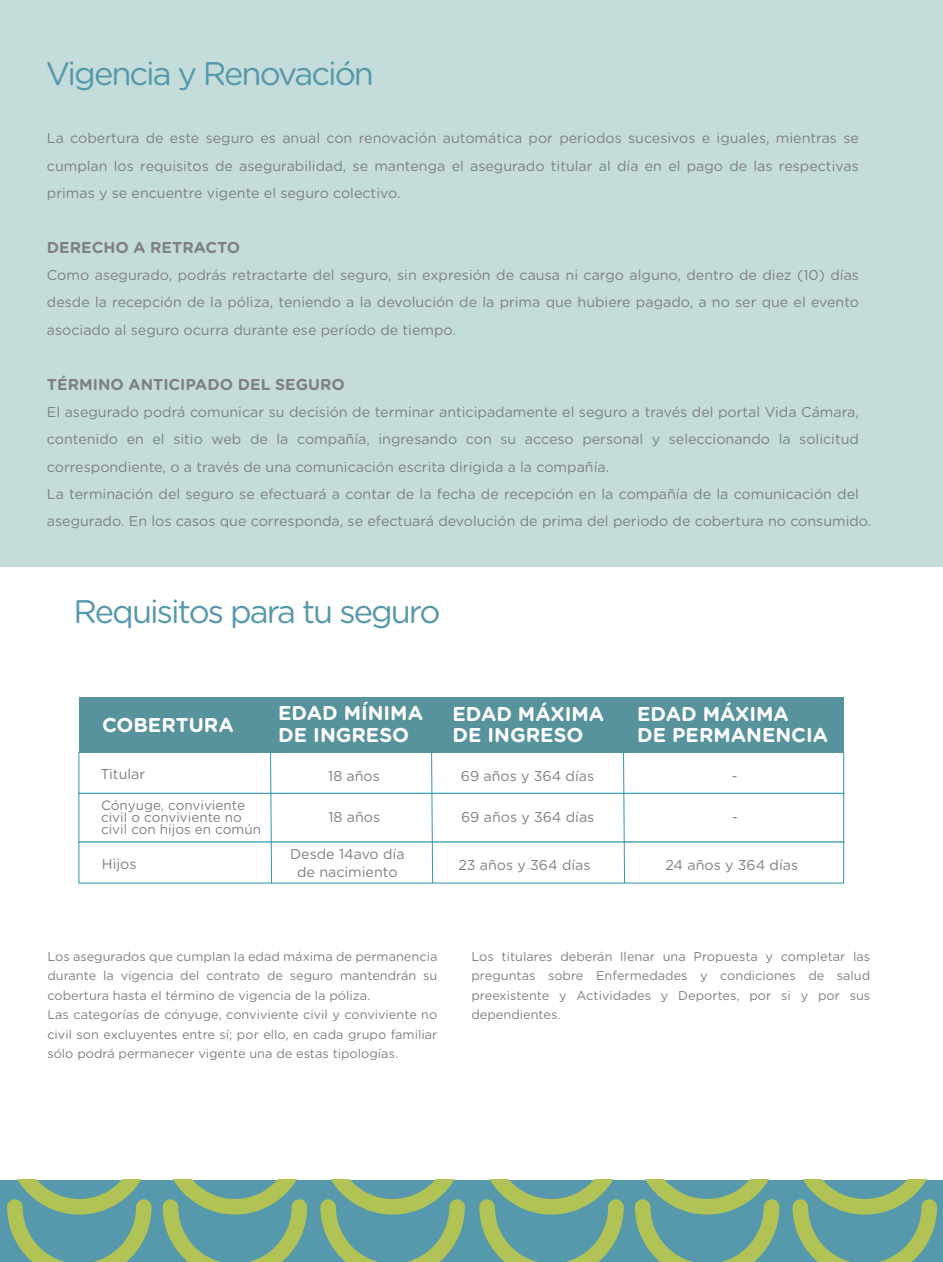
<style>
.page{position:relative;width:943px;height:1262px;background:#fff}
.page>*{position:absolute;margin:0;border:0;box-sizing:border-box;transform-origin:0 0}
.t1{font:32.62px "Gotham Rounded";letter-spacing:-.06em;color:#5698ac}
.t2{font:700 20.02px/21.1px "Gotham Rounded";color:#fff}
.t3{font:700 15.75px "Gotham Rounded";color:#808080}
.t4{font:14.25px/27.3px "Gotham Rounded";color:#808080;text-align:justify}
.t5{font:13.5px/12px "Gotham Rounded";color:#808080}
.t6{font:12.75px/19.5px "Gotham Rounded";color:#808080;text-align:justify}
</style>
<div class="page">
<div style="left:0;top:0;width:943px;height:567px;background:#c4ddda"></div>
<div style="left:0;top:1179px;width:943px;height:82px;background:#5698ac"></div>
<svg style="left:7px;top:1179px;width:144px;height:82px"></svg>
<svg style="left:163px;top:1179px;width:144px;height:82px"></svg>
<svg style="left:320px;top:1179px;width:145px;height:82px"></svg>
<svg style="left:479px;top:1179px;width:144px;height:82px"></svg>
<svg style="left:635px;top:1179px;width:144px;height:82px"></svg>
<svg style="left:792px;top:1179px;width:145px;height:82px"></svg>
<div style="left:78px;top:752px;width:766px;height:41px;background:#fff;border:1px solid #3296ad"></div>
<div style="left:79px;top:697px;width:764px;height:55px;background:#57939c"></div>
<div style="left:78px;top:793px;width:766px;height:49px;background:#fff;border:1px solid #3296ad"></div>
<div style="left:78px;top:841px;width:766px;height:42px;background:#fff"></div>
<svg style="left:431px;top:751px;width:2px;height:132px"></svg>
<svg style="left:270px;top:752px;width:2px;height:131px"></svg>
<svg style="left:622px;top:752px;width:3px;height:131px"></svg>
<h1 class="t1" style="left:46px;top:51px;width:330px">Vigencia y Renovación</h1>
<p class="t4" style="left:47px;top:124px;width:813px">La cobertura de este seguro es anual con renovación automática por periodos sucesivos e iguales, mientras se cumplan los requisitos de asegurabilidad, se mantenga el asegurado titular al día en el pago de las respectivas primas y se encuentre vigente el seguro colectivo.</p>
<p class="t3" style="left:47px;top:236px;width:195px">DERECHO A RETRACTO</p>
<p class="t4" style="left:47px;top:261px;width:813px">Como asegurado, podrás retractarte del seguro, sin expresión de causa ni cargo alguno, dentro de diez (10) días desde la recepción de la póliza, teniendo a la devolución de la prima que hubiere pagado, a no ser que el evento asociado al seguro ocurra durante ese período de tiempo.</p>
<p class="t3" style="left:47px;top:372px;width:299px">TÉRMINO ANTICIPADO DEL SEGURO</p>
<p class="t4" style="left:47px;top:397px;width:826px;text-align:left">El asegurado podrá comunicar su decisión de terminar anticipadamente el seguro a través del portal Vida Cámara, contenido en el sitio web de la compañía, ingresando con su acceso personal y seleccionando la solicitud correspondiente, o a través de una comunicación escrita dirigida a la compañía.<br>La terminación del seguro se efectuará a contar de la fecha de recepción en la compañía de la comunicación del asegurado. En los casos que corresponda, se efectuará devolución de prima del periodo de cobertura no consumido.</p>
<h1 class="t1" style="left:74px;top:589px;width:368px">Requisitos para tu seguro</h1>
<h2 class="t2" style="left:278px;top:702px;width:146px">EDAD MÍNIMA<br>DE INGRESO</h2>
<h2 class="t2" style="left:452px;top:702px;width:153px">EDAD MÁXIMA<br>DE INGRESO</h2>
<h2 class="t2" style="left:637px;top:702px;width:192px">EDAD MÁXIMA<br>DE PERMANENCIA</h2>
<h2 class="t2" style="left:102px;top:713px;width:133px">COBERTURA</h2>
<p class="t4" style="left:100px;top:759px;width:46px">Titular</p>
<p class="t4" style="left:328px;top:762px;width:53px">18 años</p>
<p class="t4" style="left:461px;top:762px;width:135px">69 años y 364 días</p>
<p class="t4" style="left:461px;top:802px;width:135px">69 años y 364 días</p>
<p class="t4" style="left:458px;top:850px;width:134px">23 años y 364 días</p>
<p class="t4" style="left:732px;top:762px;width:7px">-</p>
<p class="t4" style="left:732px;top:802px;width:7px">-</p>
<p class="t5" style="left:101px;top:798px;width:161px">Cónyuge, conviviente civil o conviviente no civil con hijos en común</p>
<p class="t4" style="left:102px;top:850px;width:36px">Hijos</p>
<p class="t4" style="left:328px;top:802px;width:53px">18 años</p>
<p class="t4" style="left:290px;top:844px;width:116px;line-height:18px;text-align:center">Desde 14avo día de nacimiento</p>
<p class="t4" style="left:665px;top:850px;width:134px">24 años y 364 días</p>
<p class="t6" style="left:47px;top:945px;width:391px;text-align:left">Los asegurados que cumplan la edad máxima de permanencia durante la vigencia del contrato de seguro mantendrán su cobertura hasta el término de vigencia de la póliza.<br>Las categorías de cónyuge, conviviente civil y conviviente no civil son excluyentes entre sí; por ello, en cada grupo familiar sólo podrá permanecer vigente una de estas tipologías.</p>
<p class="t6" style="left:471px;top:945px;width:400px">Los titulares deberán llenar una Propuesta y completar las preguntas sobre Enfermedades y condiciones de salud preexistente y Actividades y Deportes, por si y por sus dependientes.</p>
</div>
